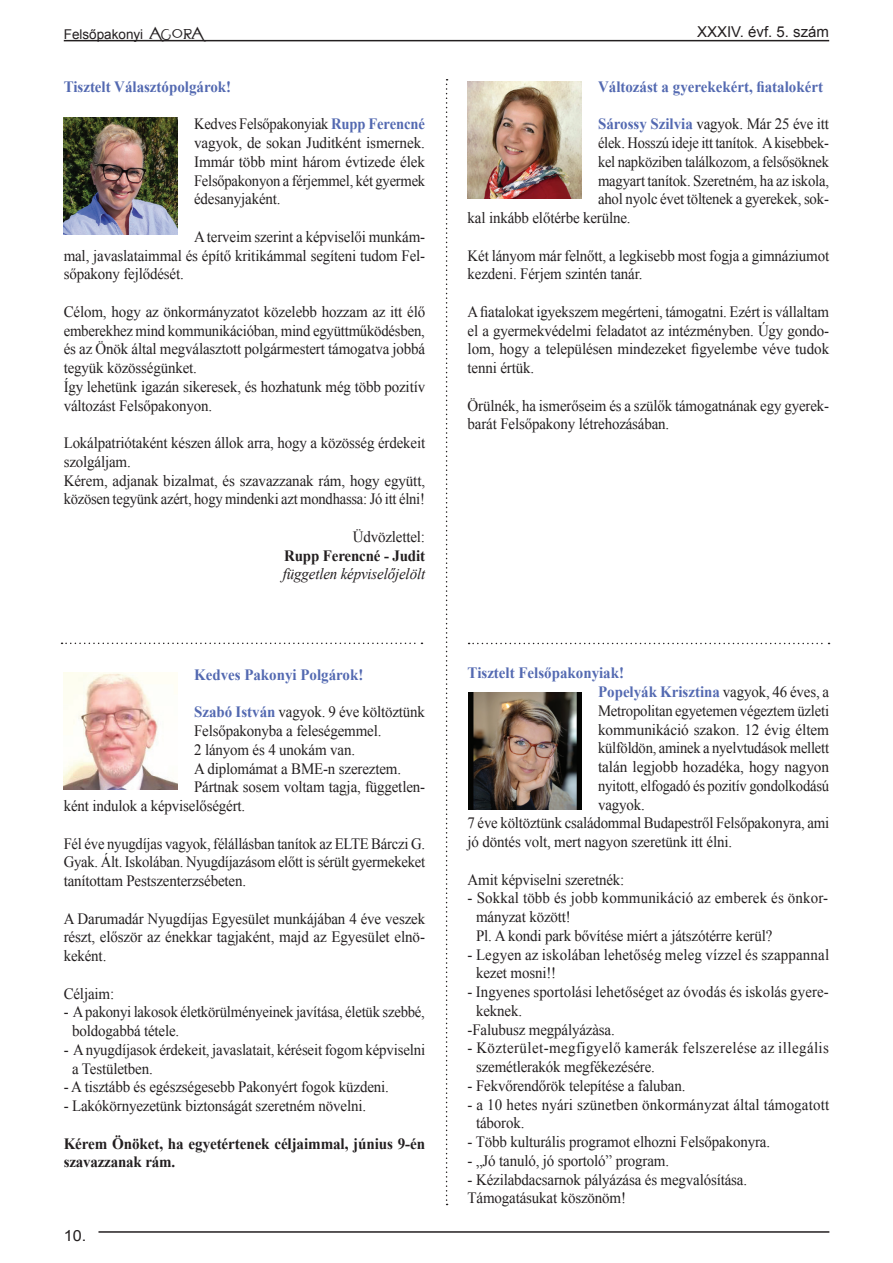
<style>
.page{position:relative;width:893px;height:1263px;background:#fff}
.page>*{position:absolute;margin:0;border:0;box-sizing:border-box;transform-origin:0 0}
.t1{font:15.75px/18.8px "Times New Roman";letter-spacing:-.01em;color:#231f20;scale:.95 1}
.t2{font:15.75px/18.8px "Times New Roman";letter-spacing:-.01em;color:#231f20;text-align:justify;scale:.93 1}
.t3{font:15.75px/18.8px "Times New Roman";letter-spacing:-.01em;color:#231f20;scale:.94 1}
.t4{font:700 15.75px "Times New Roman";color:#5369b1;scale:.95 1}
.t5{font:15.75px/18.8px "Times New Roman";letter-spacing:.01em;color:#231f20;scale:.95 1}
.t6{font:15.75px/18.8px "Times New Roman";letter-spacing:.03em;color:#231f20;scale:.95 1}
.t7{font:700 15.75px/18.8px "Times New Roman";letter-spacing:-.01em;color:#231f20;scale:.96 1}
.t8{font:15.75px "Times New Roman";letter-spacing:-.01em;color:#231f20}
.t9{font:15.75px "Times New Roman";letter-spacing:.01em;color:#231f20;scale:.94 1}
.t10{font:15.75px "Times New Roman";letter-spacing:-.01em;color:#231f20;scale:.92 1}
.t11{font:italic 15.75px "Times New Roman";letter-spacing:-.01em;color:#231f20;scale:.95 1}
.t12{font:700 15.75px "Times New Roman";letter-spacing:-.01em;color:#231f20;scale:.95 1}
.t13{font:15.3px "Arial";color:#231f20;scale:1.05 1}
.t14{font:15px "Arial";color:#231f20}
.t15{font:13.5px "Arial";color:#231f20}
.s1{font-family:"Evanescent";font-size:25.5px}
.s2{font-weight:700;color:#5369b1}
.s3{font-weight:400;color:#231f20}
</style>
<div class="page">
<svg style="left:62px;top:643px;width:360px;height:1px"></svg>
<svg style="left:446px;top:79px;width:2px;height:1126px"></svg>
<svg style="left:469px;top:643px;width:360px;height:1px"></svg>
<hr style="left:64px;top:40px;width:765px;height:1px;background:#231f20">
<hr style="left:98px;top:1231px;width:731px;height:2px;background:#231f20">
<img style="left:64px;top:118px;width:113px;height:117px">
<img style="left:64px;top:673px;width:113px;height:116px">
<img style="left:468px;top:82px;width:113px;height:117px">
<img style="left:469px;top:693px;width:112px;height:116px">
<p class="t15" style="left:64px;top:26px;width:141px">Felsőpakonyi <span class="s1">Agora</span></p>
<p class="t14" style="left:697px;top:22px;width:134px">XXXIV. évf. 5. szám</p>
<p class="t4" style="left:64px;top:76px;width:178px">Tisztelt Választópolgárok!</p>
<p class="t2" style="left:194px;top:114px;width:250px">Kedves Felsőpakonyiak <span class="s2">Rupp Ferencné </span>vagyok, de sokan Juditként ismernek.<br>Immár több mint három évtizede élek Felsőpakonyon a férjemmel, két gyermek édesanyjaként.</p>
<p class="t1" style="left:64px;top:227px;width:382px;text-align:justify;text-indent:130px">A terveim szerint a képviselői munkám&shy;mal, javaslataimmal és építő kritikámmal segíteni tudom Fel&shy;sőpakony fejlődését.</p>
<p class="t1" style="left:64px;top:302px;width:382px">Célom, hogy az önkormányzatot közelebb hozzam az itt élő emberekhez mind kommunikációban, mind együttműködésben, és az Önök által megválasztott polgármestert támogatva jobbá tegyük közösségünket.<br>Így lehetünk igazán sikeresek, és hozhatunk még több pozitív változást Felsőpakonyon.</p>
<p class="t1" style="left:64px;top:433px;width:382px">Lokálpatriótaként készen állok arra, hogy a közösség érdekeit szolgáljam.<br>Kérem, adjanak bizalmat, és szavazzanak rám, hogy együtt, közösen tegyünk azért, hogy mindenki azt mondhassa: Jó itt élni!</p>
<p class="t1" style="left:353px;top:527px;width:78px">Üdvözlettel:</p>
<p class="t12" style="left:284px;top:544px;width:150px">Rupp Ferencné - Judit</p>
<p class="t11" style="left:283px;top:563px;width:151px">független képviselőjelölt</p>
<p class="t4" style="left:194px;top:664px;width:180px">Kedves Pakonyi Polgárok!</p>
<p class="t1" style="left:194px;top:702px;width:245px"><span class="s2">Szabó István</span> vagyok. 9 éve költöztünk</p>
<p class="t1" style="left:194px;top:721px;width:199px">Felsőpakonyba a feleségemmel.</p>
<p class="t1" style="left:194px;top:740px;width:171px">2 lányom és 4 unokám van.</p>
<p class="t1" style="left:194px;top:759px;width:219px">A diplomámat a BME-n szereztem.</p>
<p class="t1" style="left:194px;top:777px;width:245px">Pártnak sosem voltam tagja, független-</p>
<p class="t1" style="left:64px;top:796px;width:193px">ként indulok a képviselőségért.</p>
<p class="t2" style="left:64px;top:834px;width:390px">Fél éve nyugdíjas vagyok, félállásban tanítok az ELTE Bárczi G.<br>Gyak. Ált. Iskolában. Nyugdíjazásom előtt is sérült gyermekeket tanítottam Pestszenterzsébeten.</p>
<p class="t1" style="left:64px;top:909px;width:382px;text-align:justify">A Darumadár Nyugdíjas Egyesület munkájában 4 éve veszek részt, először az énekkar tagjaként, majd az Egyesület elnö&shy;keként.</p>
<p class="t1" style="left:64px;top:984px;width:55px">Céljaim:</p>
<p class="t2" style="left:72px;top:1002px;width:381px;text-indent:-9px">- A pakonyi lakosok életkörülményeinek javítása, életük szebbé, boldogabbá tétele.</p>
<p class="t3" style="left:72px;top:1040px;width:377px;text-indent:-9px">- A nyugdíjasok érdekeit, javaslatait, kéréseit fogom képviselni a Testületben.</p>
<p class="t1" style="left:64px;top:1077px;width:344px">- A tisztább és egészségesebb Pakonyért fogok küzdeni.</p>
<p class="t1" style="left:64px;top:1096px;width:320px">- Lakókörnyezetünk biztonságát szeretném növelni.</p>
<p class="t7" style="left:64px;top:1133px;width:378px">Kérem Önöket, ha egyetértenek céljaimmal, június 9-én szavazzanak rám.</p>
<p class="t13" style="left:64px;top:1225px;width:23px">10.</p>
<p class="t4" style="left:598px;top:76px;width:238px">Változást a gyerekekért, fiatalokért</p>
<p class="t1" style="left:598px;top:114px;width:245px"><span class="s2">Sárossy Szilvia</span> vagyok. Már 25 éve itt</p>
<p class="t2" style="left:598px;top:133px;width:250px">élek. Hosszú ideje itt tanítok. A kisebbek-</p>
<p class="t10" style="left:598px;top:151px;width:253px">kel napköziben találkozom, a felsősöknek</p>
<p class="t3" style="left:598px;top:171px;width:247px">magyart tanítok. Szeretném, ha az iskola,</p>
<p class="t3" style="left:598px;top:189px;width:247px">ahol nyolc évet töltenek a gyerekek, sok-</p>
<p class="t1" style="left:468px;top:208px;width:173px">kal inkább előtérbe kerülne.</p>
<p class="t1" style="left:468px;top:246px;width:382px">Két lányom már felnőtt, a legkisebb most fogja a gimnáziumot kezdeni. Férjem szintén tanár.</p>
<p class="t3" style="left:468px;top:302px;width:386px;text-align:justify">A fiatalokat igyekszem megérteni, támogatni. Ezért is vállaltam el a gyermekvédelmi feladatot az intézményben. Úgy gondo&shy;lom, hogy a településen mindezeket figyelembe véve tudok tenni értük.</p>
<p class="t1" style="left:468px;top:396px;width:382px">Örülnék, ha ismerőseim és a szülők támogatnának egy gyerek&shy;barát Felsőpakony létrehozásában.</p>
<p class="t4" style="left:468px;top:662px;width:166px">Tisztelt Felsőpakonyiak!</p>
<p class="t4" style="left:598px;top:681px;width:245px">Popelyák Krisztina <span class="s3">vagyok, 46 éves, a</span></p>
<p class="t3" style="left:598px;top:701px;width:247px">Metropolitan egyetemen végeztem üzleti</p>
<p class="t8" style="left:598px;top:719px;width:233px">kommunikáció szakon. 12 évig éltem</p>
<p class="t2" style="left:598px;top:738px;width:250px">külföldön, aminek a nyelvtudások mellett</p>
<p class="t8" style="left:598px;top:756px;width:233px">talán legjobb hozadéka, hogy nagyon</p>
<p class="t2" style="left:598px;top:776px;width:250px">nyitott, elfogadó és pozitív gondolkodású</p>
<p class="t1" style="left:598px;top:795px;width:51px">vagyok.</p>
<p class="t3" style="left:468px;top:813px;width:386px">7 éve költöztünk családommal Budapestről Felsőpakonyra, ami</p>
<p class="t1" style="left:468px;top:832px;width:280px">jó döntés volt, mert nagyon szeretünk itt élni.</p>
<p class="t1" style="left:468px;top:870px;width:166px">Amit képviselni szeretnék:</p>
<p class="t1" style="left:476px;top:888px;width:372px;text-indent:-8px">- Sokkal több és jobb kommunikáció az emberek és önkor&shy;mányzat között!<br>Pl. A kondi park bővítése miért a játszótérre kerül?</p>
<p class="t5" style="left:476px;top:945px;width:373px;text-indent:-8px">- Legyen az iskolában lehetőség meleg vízzel és szappannal kezet mosni!!</p>
<p class="t9" style="left:468px;top:981px;width:386px">- Ingyenes sportolási lehetőséget az óvodás és iskolás gyere-</p>
<p class="t1" style="left:476px;top:1001px;width:50px">keknek.</p>
<p class="t1" style="left:468px;top:1020px;width:156px">-Falubusz megpályázàsa.</p>
<p class="t6" style="left:476px;top:1038px;width:373px;text-indent:-9px">- Közterület-megfigyelő kamerák felszerelése az illegális szemétlerakók megfékezésére.</p>
<p class="t1" style="left:468px;top:1076px;width:231px">- Fekvőrendőrök telepítése a faluban.</p>
<p class="t5" style="left:476px;top:1095px;width:373px;text-indent:-8px">- a 10 hetes nyári szünetben önkormányzat által támogatott táborok.</p>
<p class="t1" style="left:468px;top:1132px;width:320px">- Több kulturális programot elhozni Felsőpakonyra.</p>
<p class="t1" style="left:468px;top:1151px;width:214px">- „Jó tanuló, jó sportoló” program.</p>
<p class="t1" style="left:468px;top:1170px;width:296px">- Kézilabdacsarnok pályázása és megvalósítása.<br>Támogatásukat köszönöm!</p>
</div>
